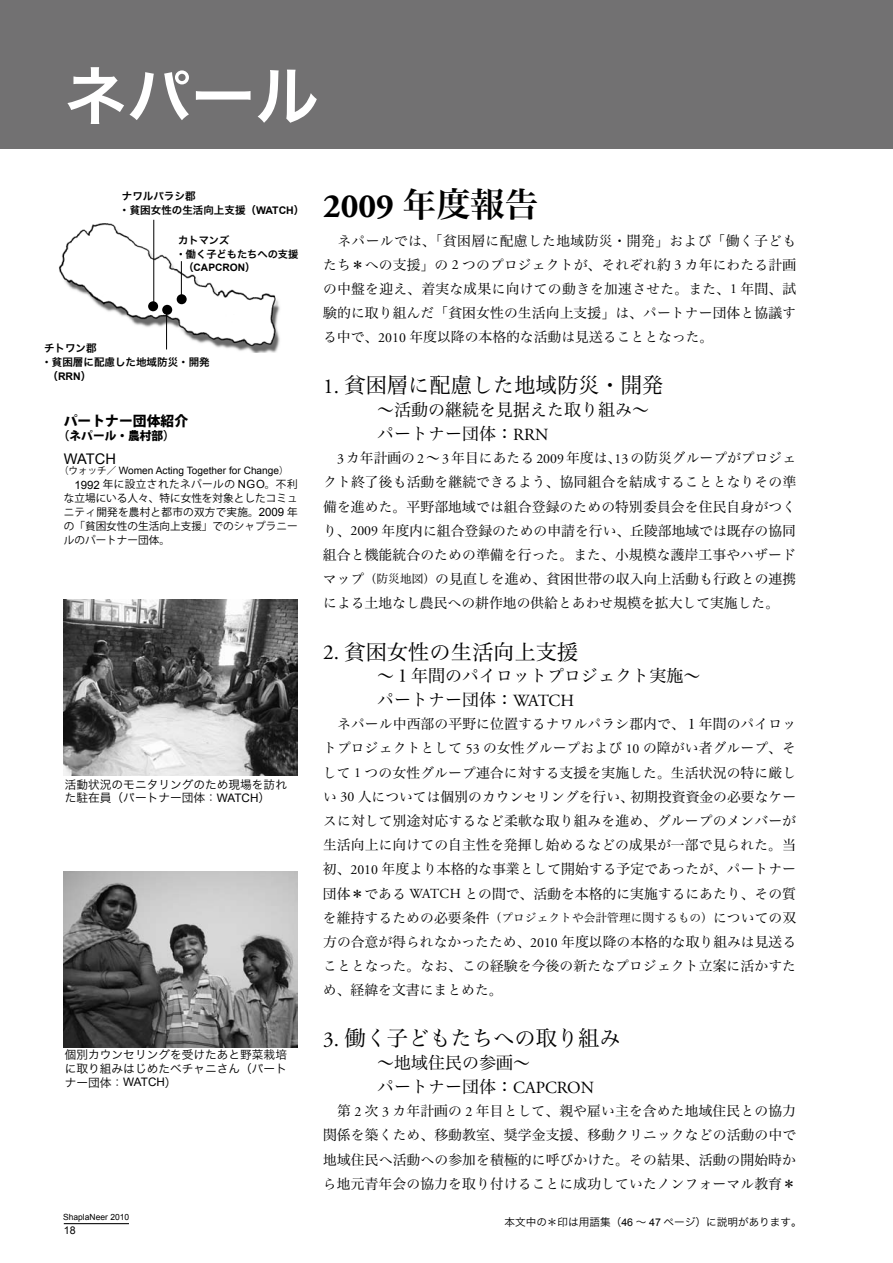
<style>
.page{position:relative;width:893px;height:1263px;background:#fff}
.page>*{position:absolute;margin:0;border:0;box-sizing:border-box;transform-origin:0 0}
.t1{font:63.75px "Hira Kaku Pro W6";color:#fff}
.t2{font:700 34.05px "Adobe Garamond Pro";color:#000}
.t3{font:21.3px "Hira Min Pro W3";color:#000}
.t4{font:16.95px/24.2px "Hira Min Pro W3";color:#000}
.t5{font:14.7px "Arial";letter-spacing:-.02em;color:#000}
.t6{font:13.8px/24.2px "Hira Min Pro W3";color:#000;text-align:justify}
.t7{font:800 13.8px "Koz Go Std";color:#000}
.t8{font:11.7px/13.8px "Hira Kaku Pro W3";color:#000}
.t9{font:11.7px "Hira Min Pro W3";letter-spacing:.005em;color:#000}
.t10{font:800 11.7px "Koz Go Std";color:#000}
.t11{font:10.65px/13.8px "Koz Go Std";color:#000;text-align:justify}
.t12{font:10.65px "Hira Kaku Pro W3";color:#000}
.t13{font:10.65px "Arial";color:#000}
.t14{font:10.5px/13.6px "Hira Kaku Pro W6";color:#000}
.t15{font:700 10.5px "Arial";color:#000}
.t16{font:10.2px "Arial";color:#000}
.t17{font:10.2px/13.6px "Hira Kaku Pro W6";color:#000}
.t18{font:700 10.2px "Arial";color:#000}
.t19{font:8.55px "Arial";color:#000}
.s1{font-family:"Arial";font-weight:700}
.s2{font-family:"Hira Kaku Pro W6";font-weight:400}
.s3{font-family:"Koz Go Std";font-size:9.6px}
.s4{font-family:"Arial";font-size:11.55px}
.s5{font-family:"Arial";font-size:11.25px}
.s6{font-family:"Arial"}
.s7{font-family:"Hira Min Pro W6";font-weight:400}
.s8{font-family:"Adobe Garamond Pro"}
.s9{font-size:11.7px}
.s10{font-size:13.8px}
</style>
<div class="page">
<div style="left:0;top:0;width:893px;height:149px;background:#727172"></div>
<hr style="left:64px;top:1223px;width:65px;height:1px;background:#000">
<img style="left:59px;top:219px;width:221px;height:134px">
<div style="left:177px;top:294px;width:10px;height:10px;background:#000;border-radius:50%"></div>
<hr style="left:181px;top:261px;width:1px;height:35px;background:#000">
<div style="left:162px;top:305px;width:10px;height:10px;background:#000;border-radius:50%"></div>
<hr style="left:166px;top:310px;width:1px;height:39px;background:#000">
<div style="left:148px;top:301px;width:10px;height:10px;background:#000;border-radius:50%"></div>
<hr style="left:153px;top:220px;width:1px;height:84px;background:#000">
<img style="left:64px;top:600px;width:234px;height:175px">
<img style="left:64px;top:872px;width:234px;height:175px">
<h1 class="t1" style="left:64px;top:38px;width:257px">ネパール</h1>
<p class="t14" style="left:119px;top:189px;width:187px">ナワルパラシ郡<br>・貧困女性の生活向上支援（<span class="s1">WATCH</span>）</p>
<p class="t17" style="left:176px;top:233px;width:124px">カトマンズ<br>・働く子どもたちへの支援</p>
<p class="t18" style="left:183px;top:261px;width:74px"><span class="s2">（</span>CAPCRON<span class="s2">）</span></p>
<p class="t14" style="left:41px;top:341px;width:170px">チトワン郡<br>・貧困層に配慮した地域防災・開発</p>
<p class="t15" style="left:48px;top:369px;width:45px"><span class="s2">（</span>RRN<span class="s2">）</span></p>
<p class="t7" style="left:64px;top:412px;width:126px">パートナー団体紹介</p>
<p class="t10" style="left:58px;top:429px;width:118px">（ネパール・農村部）</p>
<p class="t5" style="left:64px;top:449px;width:54px">WATCH</p>
<p class="t16" style="left:59px;top:463px;width:231px"><span class="s3">（ウォッチ／</span> Women Acting Together for Change<span class="s3">）</span></p>
<p class="t11" style="left:64px;top:478px;width:235px;text-indent:11px"><span class="s4">1992</span> 年に設立されたネパールの <span class="s5">NGO</span>。不利な立場にいる人々、特に女性を対象としたコミュニティ開発を農村と都市の双方で実施。<span class="s4">2009</span> 年の「貧困女性の生活向上支援」でのシャプラニールのパートナー団体。</p>
<p class="t8" style="left:65px;top:776px;width:224px">活動状況のモニタリングのため現場を訪れた駐在員（パートナー団体：<span class="s6">WATCH</span>）</p>
<p class="t8" style="left:65px;top:1047px;width:224px;text-align:justify">個別カウンセリングを受けたあと野菜栽培に取り組みはじめたベチャニさん（パートナー団体：<span class="s6">WATCH</span>）</p>
<h2 class="t2" style="left:323px;top:186px;width:217px">2009 <span class="s7">年度報告</span></h2>
<p class="t6" style="left:323px;top:227px;width:475px;text-indent:14px">ネパールでは、「貧困層に配慮した地域防災・開発」および「働く子どもたち＊への支援」の <span class="s8">2</span> つのプロジェクトが、それぞれ約 <span class="s8">3</span> カ年にわたる計画の中盤を迎え、着実な成果に向けての動きを加速させた。また、<span class="s8">1</span> 年間、試験的に取り組んだ「貧困女性の生活向上支援」は、パートナー団体と協議する中で、<span class="s8">2010</span> 年度以降の本格的な活動は見送ることとなった。</p>
<h3 class="t3" style="left:323px;top:367px;width:342px"><span class="s8">1.</span> 貧困層に配慮した地域防災・開発</h3>
<p class="t4" style="left:377px;top:396px;width:274px">～活動の継続を見据えた取り組み～パートナー団体：<span class="s8">RRN</span></p>
<p class="t6" style="left:323px;top:445px;width:475px;text-indent:14px"><span class="s8">3</span>カ年計画の<span class="s8">2</span>～<span class="s8">3</span>年目にあたる<span class="s8">2009</span>年度は、<span class="s8">13</span>の防災グループがプロジェクト終了後も活動を継続できるよう、協同組合を結成することとなりその準備を進めた。平野部地域では組合登録のための特別委員会を住民自身がつくり、<span class="s8">2009</span> 年度内に組合登録のための申請を行い、丘陵部地域では既存の協同組合と機能統合のための準備を行った。また、小規模な護岸工事やハザードマップ<span class="s9">（防災地図）</span>の見直しを進め、貧困世帯の収入向上活動も行政との連携による土地なし農民への耕作地の供給とあわせ規模を拡大して実施した。</p>
<h3 class="t3" style="left:323px;top:633px;width:257px"><span class="s8">2.</span> 貧困女性の生活向上支援</h3>
<p class="t4" style="left:377px;top:662px;width:325px">～１年間のパイロットプロジェクト実施～パートナー団体：<span class="s8">WATCH</span></p>
<p class="t6" style="left:323px;top:711px;width:475px;text-indent:14px">ネパール中西部の平野に位置するナワルパラシ郡内で、１年間のパイロットプロジェクトとして <span class="s8">53</span> の女性グループおよび <span class="s8">10</span> の障がい者グループ、そして <span class="s8">1</span> つの女性グループ連合に対する支援を実施した。生活状況の特に厳しい <span class="s8">30</span> 人については個別のカウンセリングを行い、初期投資資金の必要なケースに対して別途対応するなど柔軟な取り組みを進め、グループのメンバーが生活向上に向けての自主性を発揮し始めるなどの成果が一部で見られた。当初、<span class="s8">2010</span> 年度より本格的な事業として開始する予定であったが、パートナー団体＊である <span class="s8">WATCH</span> との間で、活動を本格的に実施するにあたり、その質</p>
<p class="t9" style="left:323px;top:907px;width:475px"><span class="s10">を維持するための必要条件</span>（プロジェクトや会計管理に関するもの）<span class="s10">についての双</span></p>
<p class="t6" style="left:323px;top:928px;width:475px">方の合意が得られなかったため、<span class="s8">2010</span> 年度以降の本格的な取り組みは見送ることとなった。なお、この経験を今後の新たなプロジェクト立案に活かすため、経緯を文書にまとめた。</p>
<h3 class="t3" style="left:323px;top:1020px;width:299px"><span class="s8">3.</span> 働く子どもたちへの取り組み</h3>
<p class="t4" style="left:377px;top:1049px;width:218px">～地域住民の参画～<br>パートナー団体：<span class="s8">CAPCRON</span></p>
<p class="t6" style="left:323px;top:1098px;width:475px;text-indent:14px">第 <span class="s8">2</span> 次 <span class="s8">3</span> カ年計画の <span class="s8">2</span> 年目として、親や雇い主を含めた地域住民との協力関係を築くため、移動教室、奨学金支援、移動クリニックなどの活動の中で地域住民へ活動への参加を積極的に呼びかけた。その結果、活動の開始時から地元青年会の協力を取り付けることに成功していたノンフォーマル教育＊</p>
<p class="t19" style="left:63px;top:1211px;width:68px">ShaplaNeer 2010</p>
<p class="t12" style="left:504px;top:1213px;width:299px">本文中の＊印は用語集（<span class="s6">46</span> ～ <span class="s6">47</span> ページ）に説明があります。</p>
<p class="t13" style="left:64px;top:1223px;width:13px">18</p>
</div>
